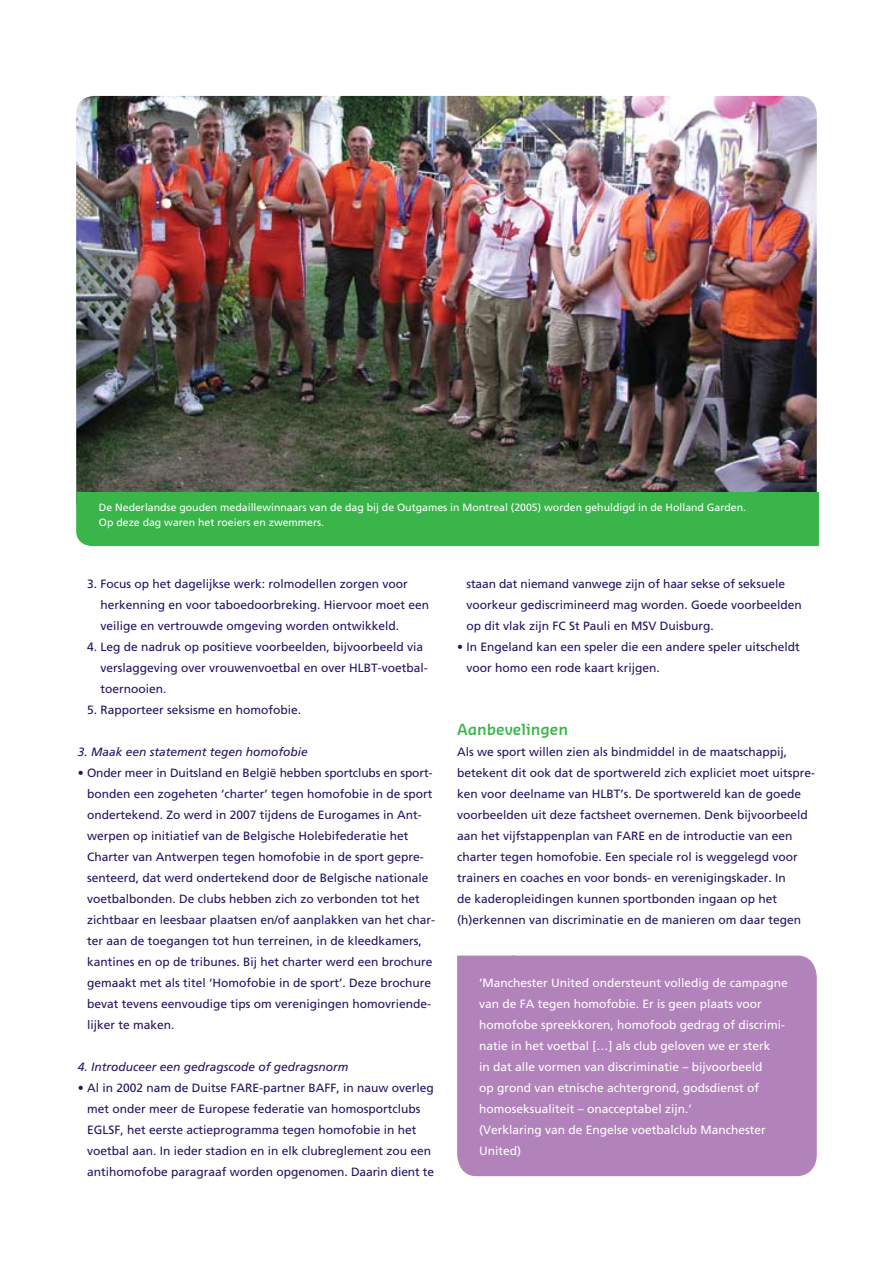
<style>
.page{position:relative;width:893px;height:1263px;background:#fff}
.page>*{position:absolute;margin:0;border:0;box-sizing:border-box;transform-origin:0 0}
.t1{font:600 15px "Sansa";color:#39b54a}
.t2{font:12px/21px "Frutiger";color:#251364}
.t3{font:12px/21px "Frutiger";color:#fff}
.t4{font:italic 12px "Frutiger";color:#251364}
.t5{font:10.5px/15px "Frutiger";color:#fff}
.s1{color:#fff}
</style>
<div class="page">
<div style="left:457px;top:955px;width:360px;height:222px;background:#b282ba"></div>
<img style="left:76px;top:96px;width:741px;height:396px">
<div style="left:76px;top:492px;width:743px;height:54px;background:#39b54a"></div>
<p class="t5" style="left:99px;top:500px;width:649px">De Nederlandse gouden medaillewinnaars van de dag bij de Outgames in Montreal (2005) worden gehuldigd in de Holland Garden.<br>Op deze dag waren het roeiers en zwemmers.</p>
<p class="t2" style="left:100px;top:573px;width:330px;text-indent:-23px"><span class="s1">•</span> 3. Focus op het dagelijkse werk: rolmodellen zorgen voor herkenning en voor taboedoorbreking. Hiervoor moet een veilige en vertrouwde omgeving worden ontwikkeld.</p>
<p class="t2" style="left:100px;top:636px;width:329px;text-indent:-23px"><span class="s1">•</span> 4. Leg de nadruk op positieve voorbeelden, bijvoorbeeld via verslaggeving over vrouwenvoetbal en over HLBT-voetbal&shy;toernooien.</p>
<p class="t2" style="left:78px;top:699px;width:225px"><span class="s1">•</span> 5. Rapporteer seksisme en homofobie.</p>
<p class="t4" style="left:78px;top:745px;width:232px">3. Maak een statement tegen homofobie</p>
<p class="t2" style="left:87px;top:762px;width:350px;text-indent:-9px">• Onder meer in Duitsland en België hebben sportclubs en sport&shy;bonden een zogeheten ‘charter’ tegen homofobie in de sport ondertekend. Zo werd in 2007 tijdens de Eurogames in Ant&shy;werpen op initiatief van de Belgische Holebifederatie het Charter van Antwerpen tegen homofobie in de sport gepre&shy;senteerd, dat werd ondertekend door de Belgische nationale voetbalbonden. De clubs hebben zich zo verbonden tot het zichtbaar en leesbaar plaatsen en/of aanplakken van het char&shy;ter aan de toegangen tot hun terreinen, in de kleedkamers, kantines en op de tribunes. Bij het charter werd een brochure gemaakt met als titel ‘Homofobie in de sport’. Deze brochure bevat tevens eenvoudige tips om verenigingen homovriende&shy;lijker te maken.</p>
<p class="t4" style="left:78px;top:1060px;width:272px">4. Introduceer een gedragscode of gedragsnorm</p>
<p class="t2" style="left:87px;top:1077px;width:349px;text-indent:-9px">• Al in 2002 nam de Duitse FARE-partner BAFF, in nauw overleg met onder meer de Europese federatie van homosportclubs EGLSF, het eerste actieprogramma tegen homofobie in het voetbal aan. In ieder stadion en in elk clubreglement zou een antihomofobe paragraaf worden opgenomen. Daarin dient te</p>
<p class="t2" style="left:466px;top:573px;width:337px">staan dat niemand vanwege zijn of haar sekse of seksuele voorkeur gediscrimineerd mag worden. Goede voorbeelden op dit vlak zijn FC St Pauli en MSV Duisburg.</p>
<p class="t2" style="left:466px;top:636px;width:335px;text-indent:-9px">• In Engeland kan een speler die een andere speler uitscheldt voor homo een rode kaart krijgen.</p>
<p class="t1" style="left:457px;top:720px;width:112px">Aanbevelingen</p>
<p class="t2" style="left:457px;top:741px;width:360px">Als we sport willen zien als bindmiddel in de maatschappij, betekent dit ook dat de sportwereld zich expliciet moet uitspre&shy;ken voor deelname van HLBT’s. De sportwereld kan de goede voorbeelden uit deze factsheet overnemen. Denk bijvoorbeeld aan het vijfstappenplan van FARE en de introductie van een charter tegen homofobie. Een speciale rol is weggelegd voor trainers en coaches en voor bonds- en verenigingskader. In<br>de kaderopleidingen kunnen sportbonden ingaan op het (h)erkennen van discriminatie en de manieren om daar tegen</p>
<p class="t3" style="left:479px;top:972px;width:310px">‘Manchester United ondersteunt volledig de campagne van de FA tegen homofobie. Er is geen plaats voor homofobe spreekkoren, homofoob gedrag of discrimi&shy;natie in het voetbal […] als club geloven we er sterk<br>in dat alle vormen van discriminatie – bijvoorbeeld<br>op grond van etnische achtergrond, godsdienst of homoseksualiteit – onacceptabel zijn.’<br>(Verklaring van de Engelse voetbalclub Manchester United)</p>
</div>
